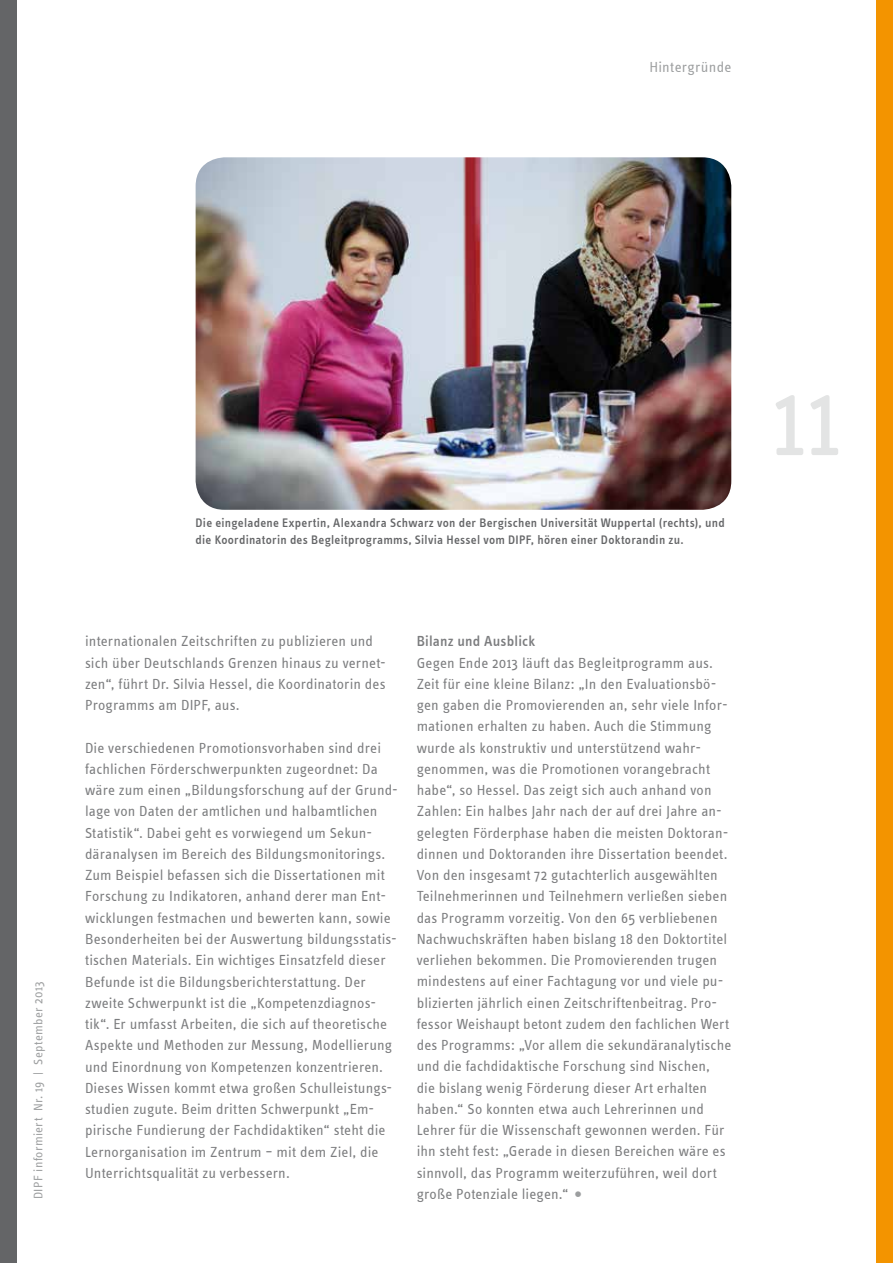
<style>
.page{position:relative;width:893px;height:1263px;background:#fff}
.page>*{position:absolute;margin:0;border:0;box-sizing:border-box;transform-origin:0 0}
.t1{font:108px "Info Text";color:#e3e4e4}
.t2{font:45px "Info Text";color:#9c9e9f}
.t3{font:15px/21.3px "Info Text";letter-spacing:.01em;color:#7b7c7e}
.t4{font:500 15px "Info Text";letter-spacing:.01em;color:#7b7c7e}
.t5{font:15px "Info Text";letter-spacing:.02em;color:#9c9e9f}
.t6{font:500 12.75px/16.5px "Info Text";letter-spacing:.02em;color:#646567}
.t7{font:12.75px "Info Text";letter-spacing:.025em;color:#9c9e9f}
</style>
<div class="page">
<img style="left:196px;top:157px;width:535px;height:353px">
<div style="left:876px;top:0;width:17px;height:1263px;background:#f39400"></div>
<div style="left:0;top:0;width:17px;height:1263px;background:#646567"></div>
<p class="t5" style="left:649px;top:59px;width:84px">Hintergründe</p>
<p class="t7" style="left:32px;top:1199px;width:220px;rotate:-90deg">DIPF informiert Nr. 19 | September 2013</p>
<p class="t6" style="left:196px;top:515px;width:531px">Die eingeladene Expertin, Alexandra Schwarz von der Bergischen Universität Wuppertal (rechts), und die Koordinatorin des Begleitprogramms, Silvia Hessel vom DIPF, hören einer Doktorandin zu.</p>
<p class="t3" style="left:85px;top:631px;width:302px">internationalen Zeitschriften zu publizieren und sich über Deutschlands Grenzen hinaus zu vernet&shy;zen“, führt Dr. Silvia Hessel, die Koordinatorin des Programms am DIPF, aus.</p>
<p class="t3" style="left:85px;top:737px;width:314px">Die verschiedenen Promotionsvorhaben sind drei fachlichen Förderschwerpunkten zugeordnet: Da wäre zum einen „Bildungsforschung auf der Grund&shy;lage von Daten der amtlichen und halbamtlichen Statistik“. Dabei geht es vorwiegend um Sekun&shy;däranalysen im Bereich des Bildungsmonitorings.<br>Zum Beispiel befassen sich die Dissertationen mit Forschung zu Indikatoren, anhand derer man Ent&shy;wicklungen festmachen und bewerten kann, sowie Besonderheiten bei der Auswertung bildungsstatis&shy;tischen Materials. Ein wichtiges Einsatzfeld dieser Befunde ist die Bildungsberichterstattung. Der zweite Schwerpunkt ist die „Kompetenzdiagnos&shy;tik“. Er umfasst Arbeiten, die sich auf theoretische Aspekte und Methoden zur Messung, Modellierung und Einordnung von Kompetenzen konzentrieren.<br>Dieses Wissen kommt etwa großen Schulleistungs&shy;studien zugute. Beim dritten Schwerpunkt „Em&shy;pirische Fundierung der Fachdidaktiken“ steht die Lernorganisation im Zentrum – mit dem Ziel, die Unterrichtsqualität zu verbessern.</p>
<p class="t4" style="left:417px;top:633px;width:120px">Bilanz und Ausblick</p>
<p class="t3" style="left:417px;top:652px;width:316px">Gegen Ende 2013 läuft das Begleitprogramm aus.<br>Zeit für eine kleine Bilanz: „In den Evaluationsbö&shy;gen gaben die Promovierenden an, sehr viele Infor&shy;mationen erhalten zu haben. Auch die Stimmung wurde als konstruktiv und unterstützend wahr&shy;genommen, was die Promotionen vorangebracht habe“, so Hessel. Das zeigt sich auch anhand von Zahlen: Ein halbes Jahr nach der auf drei Jahre an&shy;gelegten Förderphase haben die meisten Doktoran&shy;dinnen und Doktoranden ihre Dissertation beendet.<br>Von den insgesamt 72 gutachterlich ausgewählten Teilnehmerinnen und Teilnehmern verließen sieben das Programm vorzeitig. Von den 65 verbliebenen Nachwuchskräften haben bislang 18 den Doktortitel verliehen bekommen. Die Promovierenden trugen mindestens auf einer Fachtagung vor und viele pu&shy;blizierten jährlich einen Zeitschriftenbeitrag. Pro&shy;fessor Weishaupt betont zudem den fachlichen Wert des Programms: „Vor allem die sekundäranalytische und die fachdidaktische Forschung sind Nischen, die bislang wenig Förderung dieser Art erhalten haben.“ So konnten etwa auch Lehrerinnen und Lehrer für die Wissenschaft gewonnen werden. Für ihn steht fest: „Gerade in diesen Bereichen wäre es sinnvoll, das Programm weiterzuführen, weil dort große Potenziale liegen.“</p>
<h2 class="t2" style="left:573px;top:1158px;width:13px">.</h2>
<h1 class="t1" style="left:772px;top:362px;width:71px">11</h1>
</div>
